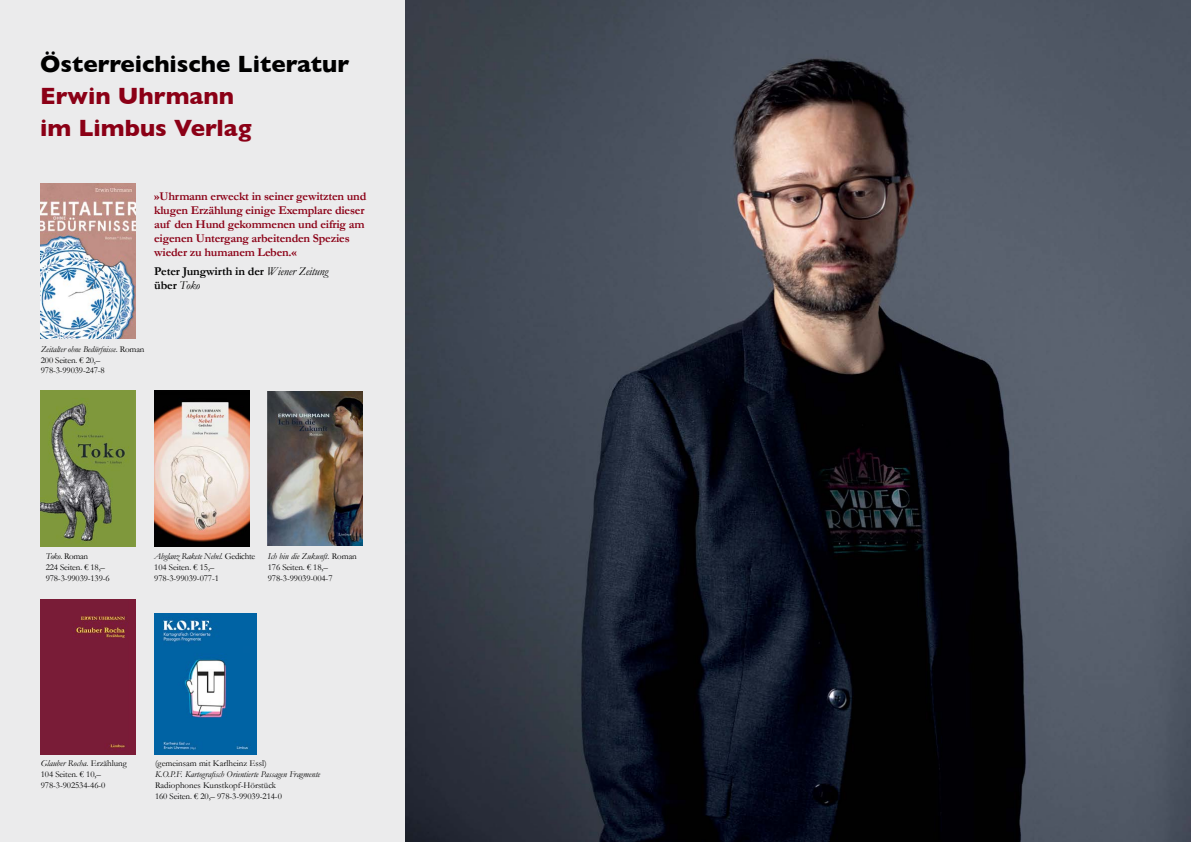
<style>
.page{position:relative;width:1191px;height:842px;background:#fff}
.page>*{position:absolute;margin:0;border:0;box-sizing:border-box;transform-origin:0 0}
.t1{font:700 24px/31.9px "Gill Sans";color:#8b0016}
.t2{font:700 24px "Gill Sans";color:#000}
.t3{font:700 12px/14px "Garamond";letter-spacing:-.015em;color:#8b0016}
.t4{font:700 12px/14px "Garamond";letter-spacing:-.01em;color:#000}
.t5{font:9px/10.8px "Garamond";letter-spacing:-.01em;color:#000}
.t6{font:italic 9px "Garamond";color:#000}
.s1{font-weight:400;font-style:italic}
.s2{font-style:italic}
</style>
<div class="page">
<div style="left:0;top:0;width:405px;height:842px;background:#ebebec"></div>
<img style="left:405px;top:0;width:786px;height:842px">
<img style="left:41px;top:391px;width:94px;height:155px">
<img style="left:154px;top:391px;width:95px;height:155px">
<img style="left:268px;top:391px;width:94px;height:154px">
<img style="left:41px;top:184px;width:95px;height:155px">
<div style="left:41px;top:599px;width:94px;height:156px;background:#791c37"></div>
<img style="left:155px;top:613px;width:102px;height:141px">
<h1 class="t2" style="left:40px;top:45px;width:311px">Österreichische Literatur</h1>
<h1 class="t1" style="left:40px;top:79px;width:213px">Erwin Uhrmann im Limbus Verlag</h1>
<h2 class="t3" style="left:154px;top:189px;width:214px">»Uhrmann erweckt in seiner gewitzten und klugen Erzählung einige Exemplare dieser auf den Hund gekommenen und eifrig am eigenen Untergang arbeitenden Spezies wieder zu humanem Leben.«</h2>
<h2 class="t4" style="left:154px;top:264px;width:176px">Peter Jungwirth in der <span class="s1">Wiener Zeitung </span>über <span class="s1">Toko</span></h2>
<p class="t5" style="left:41px;top:343px;width:105px"><span class="s2">Zeitalter ohne Bedürfnisse</span>. Roman<br>200 Seiten. € 20,–<br>978-3-99039-247-8</p>
<p class="t5" style="left:46px;top:551px;width:65px"><span class="s2">Toko</span>. Roman<br>224 Seiten. € 18,–<br>978-3-99039-139-6</p>
<p class="t5" style="left:154px;top:551px;width:102px"><span class="s2">Abglanz Rakete Nebel</span>. Gedichte<br>104 Seiten. € 15,–<br>978-3-99039-077-1</p>
<p class="t5" style="left:268px;top:551px;width:91px"><span class="s2">Ich bin die Zukunft</span>. Roman<br>176 Seiten. € 18,–<br>978-3-99039-004-7</p>
<p class="t5" style="left:41px;top:758px;width:88px"><span class="s2">Glauber Rocha</span>. Erzählung<br>104 Seiten. € 10,–<br>978-3-902534-46-0</p>
<p class="t5" style="left:155px;top:758px;width:113px">(gemeinsam mit Karlheinz Essl)</p>
<p class="t6" style="left:155px;top:769px;width:167px">K.O.P.F. Kartografisch Orientierte Passagen Fragmente</p>
<p class="t5" style="left:155px;top:780px;width:128px">Radiophones Kunstkopf-Hörstück<br>160 Seiten. € 20,– 978-3-99039-214-0</p>
</div>
